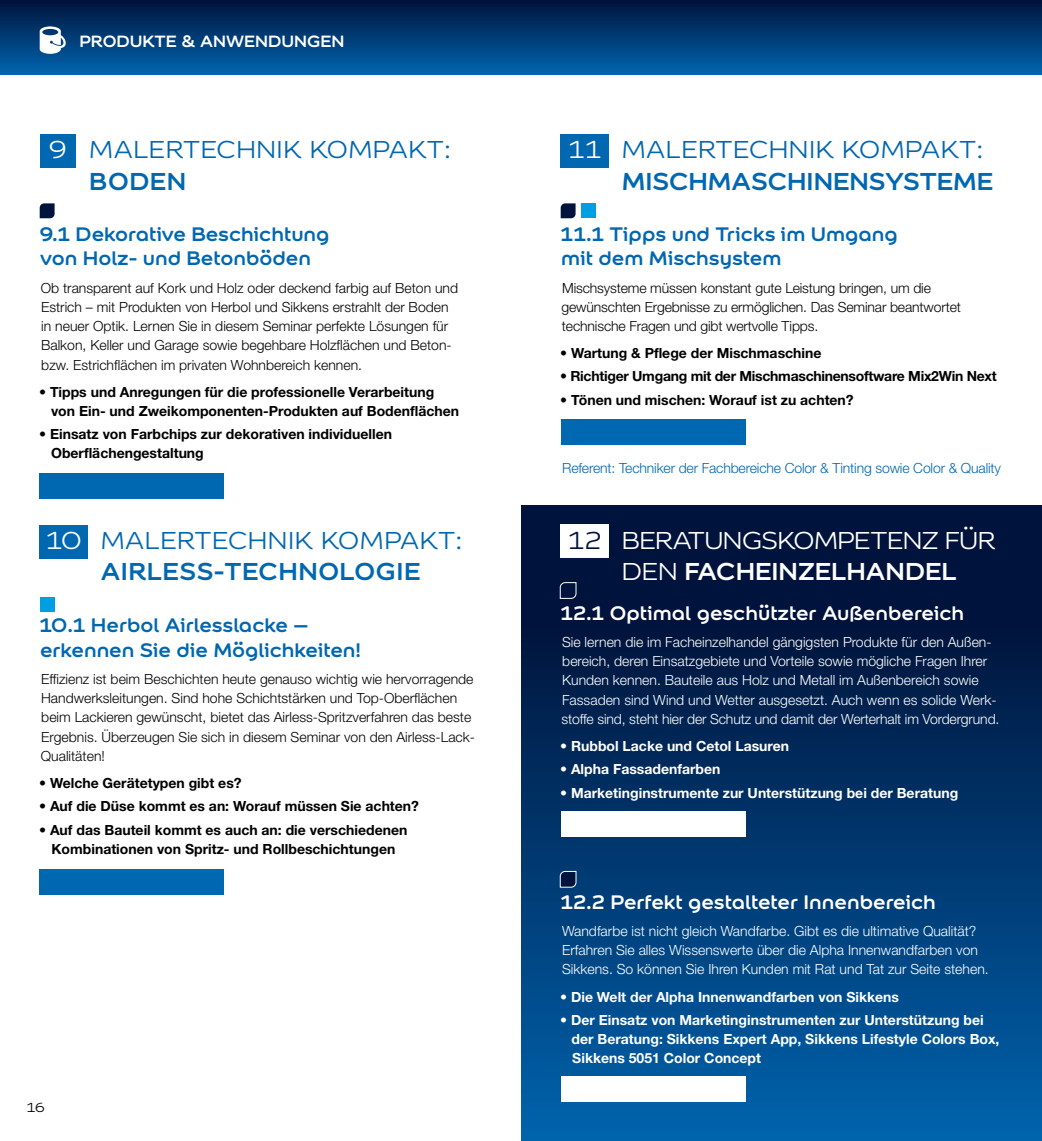
<style>
.page{position:relative;width:1042px;height:1141px;background:#fff}
.page>*{position:absolute;margin:0;border:0;box-sizing:border-box;transform-origin:0 0}
.t1{font:26.25px "Colour Sans";letter-spacing:.02em;color:#0067b1}
.t2{font:26.25px/31.5px "Colour Sans";letter-spacing:-.02em;color:#fff}
.t3{font:700 26.25px "Colour Sans";color:#0067b1}
.t4{font:700 26.25px "Colour Sans";letter-spacing:.02em;color:#0067b1}
.t5{font:26.25px "Colour Sans";color:#00133c}
.t6{font:700 21px/24.5px "Colour Sans";color:#0067b1}
.t7{font:700 21px "Colour Sans";color:#fff}
.t8{font:700 17.5px "Colour Sans";color:#fff}
.t9{font:300 14px/19.2px "Helvetica Neue LT Std";color:#000}
.t10{font:300 14px/19.2px "Helvetica Neue LT Std";color:#fff}
.t11{font:700 14px/19.2px "Helvetica Neue LT Std";color:#000}
.t12{font:700 14px/19.2px "Helvetica Neue LT Std";color:#fff}
.t13{font:300 14px "Helvetica Neue LT Std";letter-spacing:-.01em;color:#0067b1}
.t14{font:700 14px "Helvetica Neue LT Std";letter-spacing:-.02em;color:#000}
.t15{font:14px "Colour Sans";color:#000}
.s1{font-weight:700}
</style>
<div class="page">
<div style="left:0;top:0;width:1042px;height:74px;background:linear-gradient(to bottom,#00133a,#0063ac)"></div>
<div style="left:521px;top:506px;width:521px;height:635px;background:linear-gradient(to bottom,#00082b,#0161aa)"></div>
<svg style="left:40px;top:26px;width:27px;height:28px"></svg>
<div style="left:40px;top:134px;width:35px;height:33px;background:#0067b1"></div>
<div style="left:40px;top:525px;width:48px;height:33px;background:#0067b1"></div>
<div style="left:561px;top:525px;width:48px;height:33px;background:#fff"></div>
<svg style="left:40px;top:203px;width:15px;height:15px"></svg>
<div style="left:40px;top:597px;width:15px;height:15px;background:#009ee3"></div>
<svg style="left:559px;top:582px;width:18px;height:17px"></svg>
<svg style="left:559px;top:871px;width:18px;height:17px"></svg>
<div style="left:561px;top:134px;width:48px;height:33px;background:#0067b1"></div>
<div style="left:581px;top:203px;width:15px;height:15px;background:#009ee3"></div>
<svg style="left:561px;top:203px;width:14px;height:15px"></svg>
<div style="left:40px;top:473px;width:184px;height:25px;background:#0067b1"></div>
<div style="left:40px;top:869px;width:184px;height:26px;background:#0067b1"></div>
<div style="left:561px;top:1077px;width:184px;height:25px;background:#fff"></div>
<div style="left:561px;top:811px;width:184px;height:26px;background:#fff"></div>
<div style="left:561px;top:419px;width:184px;height:25px;background:#0067b1"></div>
<p class="t8" style="left:79px;top:27px;width:266px">PRODUKTE &amp; ANWENDUNGEN</p>
<h1 class="t2" style="left:49px;top:132px;width:19px">9</h1>
<h1 class="t1" style="left:89px;top:131px;width:363px">MALERTECHNIK KOMPAKT:</h1>
<h1 class="t3" style="left:89px;top:160px;width:98px">BODEN</h1>
<h1 class="t2" style="left:569px;top:132px;width:34px">11</h1>
<h1 class="t1" style="left:622px;top:131px;width:363px">MALERTECHNIK KOMPAKT:</h1>
<h1 class="t3" style="left:622px;top:160px;width:373px">MISCHMASCHINENSYSTEME</h1>
<h2 class="t6" style="left:40px;top:220px;width:291px">9.1 Dekorative Beschichtung von Holz- und Betonböden</h2>
<p class="t9" style="left:41px;top:278px;width:419px">Ob transparent auf Kork und Holz oder deckend farbig auf Beton und Estrich – mit Produkten von Herbol und Sikkens erstrahlt der Boden in neuer Optik. Lernen Sie in diesem Seminar perfekte Lösungen für Balkon, Keller und Garage sowie begehbare Holzflächen und Beton&shy;bzw. Estrichflächen im privaten Wohnbereich kennen.</p>
<p class="t11" style="left:51px;top:382px;width:410px;text-indent:-12px">• Tipps und Anregungen für die professionelle Verarbeitung von Ein- und Zweikomponenten-Produkten auf Bodenflächen</p>
<p class="t11" style="left:51px;top:424px;width:342px;text-indent:-12px">• Einsatz von Farbchips zur dekorativen individuellen<br>Oberflächengestaltung</p>
<h2 class="t6" style="left:561px;top:220px;width:338px">11.1 Tipps und Tricks im Umgang mit dem Mischsystem</h2>
<p class="t9" style="left:561px;top:278px;width:401px">Mischsysteme müssen konstant gute Leistung bringen, um die gewünschten Ergebnisse zu ermöglichen. Das Seminar beantwortet technische Fragen und gibt wertvolle Tipps.</p>
<p class="t11" style="left:560px;top:343px;width:263px">• Wartung &amp; Pflege der Mischmaschine</p>
<p class="t14" style="left:560px;top:368px;width:438px">• Richtiger Umgang mit der Mischmaschinensoftware Mix2Win Next</p>
<p class="t11" style="left:560px;top:390px;width:295px">• Tönen und mischen: Worauf ist zu achten?</p>
<p class="t13" style="left:562px;top:459px;width:440px">Referent: Techniker der Fachbereiche Color &amp; Tinting sowie Color &amp; Quality</p>
<h1 class="t2" style="left:47px;top:523px;width:36px">10</h1>
<h1 class="t5" style="left:569px;top:522px;width:34px">12</h1>
<h1 class="t1" style="left:101px;top:522px;width:363px">MALERTECHNIK KOMPAKT:</h1>
<h1 class="t4" style="left:101px;top:550px;width:321px">AIRLESS-TECHNOLOGIE</h1>
<h1 class="t2" style="left:622px;top:523px;width:375px">BERATUNGSKOMPETENZ FÜR<br>DEN <span class="s1">FACHEINZELHANDEL</span></h1>
<h2 class="t6" style="left:40px;top:611px;width:323px">10.1 Herbol Airlesslacke – erkennen Sie die Möglichkeiten!</h2>
<p class="t9" style="left:41px;top:669px;width:436px">Effizienz ist beim Beschichten heute genauso wichtig wie hervorragende Handwerksleitungen. Sind hohe Schichtstärken und Top-Oberflächen beim Lackieren gewünscht, bietet das Airless-Spritzverfahren das beste Ergebnis. Überzeugen Sie sich in diesem Seminar von den Airless-Lack-Qualitäten!</p>
<p class="t11" style="left:39px;top:773px;width:204px">• Welche Gerätetypen gibt es?</p>
<p class="t11" style="left:39px;top:796px;width:381px">• Auf die Düse kommt es an: Worauf müssen Sie achten?</p>
<p class="t11" style="left:39px;top:820px;width:370px;text-align:center">• Auf das Bauteil kommt es auch an: die verschiedenen<br>Kombinationen von Spritz- und Rollbeschichtungen</p>
<p class="t15" style="left:27px;top:1097px;width:19px">16</p>
<h2 class="t7" style="left:561px;top:596px;width:405px">12.1 Optimal geschützter Außenbereich</h2>
<p class="t10" style="left:561px;top:632px;width:439px">Sie lernen die im Facheinzelhandel gängigsten Produkte für den Außen&shy;bereich, deren Einsatzgebiete und Vorteile sowie mögliche Fragen Ihrer Kunden kennen. Bauteile aus Holz und Metall im Außenbereich sowie Fassaden sind Wind und Wetter ausgesetzt. Auch wenn es solide Werk&shy;stoffe sind, steht hier der Schutz und damit der Werterhalt im Vordergrund.</p>
<p class="t12" style="left:560px;top:736px;width:230px">• Rubbol Lacke und Cetol Lasuren</p>
<p class="t12" style="left:560px;top:759px;width:162px">• Alpha Fassadenfarben</p>
<p class="t12" style="left:560px;top:783px;width:400px">• Marketinginstrumente zur Unterstützung bei der Beratung</p>
<h2 class="t7" style="left:561px;top:885px;width:376px">12.2 Perfekt gestalteter Innenbereich</h2>
<p class="t10" style="left:562px;top:921px;width:428px">Wandfarbe ist nicht gleich Wandfarbe. Gibt es die ultimative Qualität?<br>Erfahren Sie alles Wissenswerte über die Alpha Innenwandfarben von<br>Sikkens. So können Sie Ihren Kunden mit Rat und Tat zur Seite stehen.</p>
<p class="t12" style="left:560px;top:987px;width:340px">• Die Welt der Alpha Innenwandfarben von Sikkens</p>
<p class="t12" style="left:571px;top:1010px;width:429px;text-indent:-11px">• Der Einsatz von Marketinginstrumenten zur Unterstützung bei der Beratung: Sikkens Expert App, Sikkens Lifestyle Colors Box,<br>Sikkens 5051 Color Concept</p>
</div>
